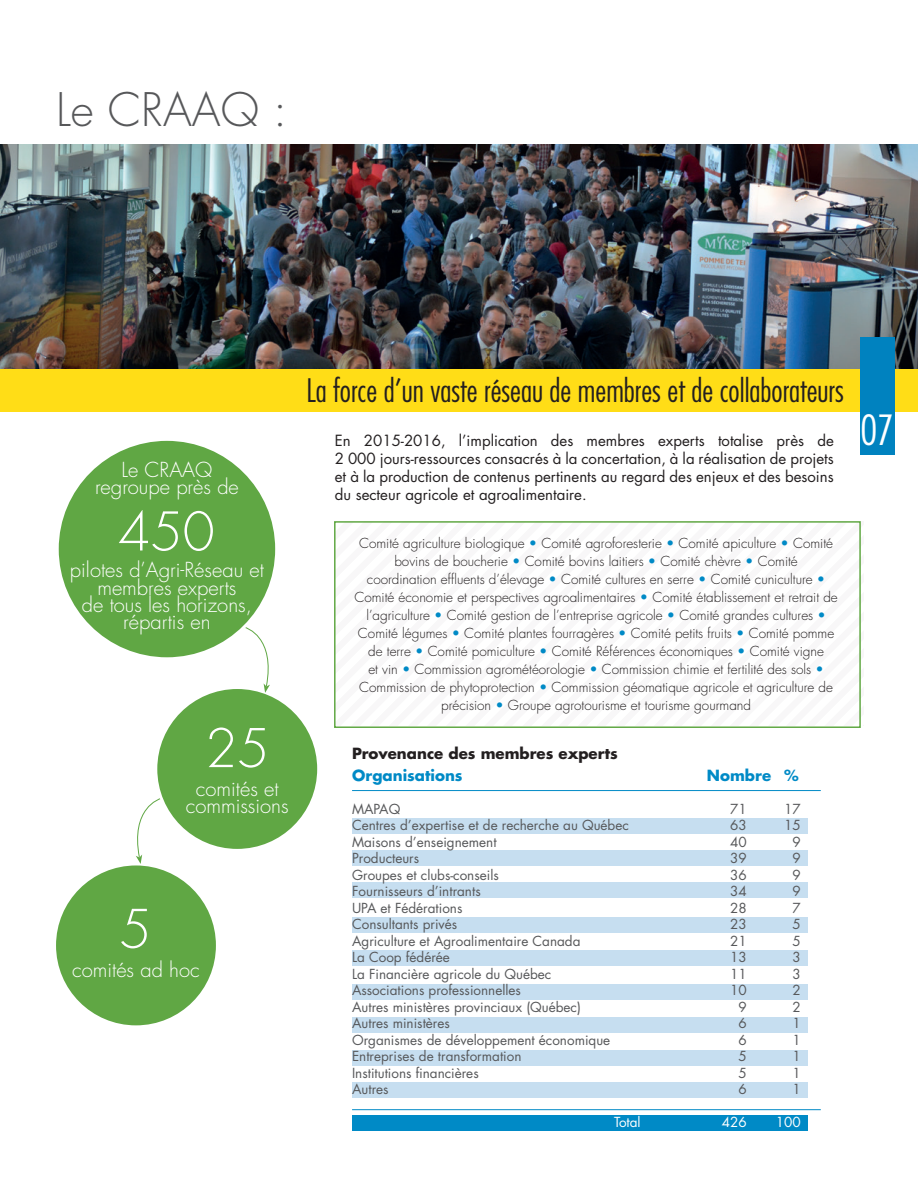
<style>
.page{position:relative;width:918px;height:1188px;background:#fff}
.page>*{position:absolute;margin:0;border:0;box-sizing:border-box;transform-origin:0 0}
.t1{font:300 51.9px "Futura";color:#fff}
.t2{font:300 45px "Futura";color:#57585a}
.t3{font:300 condensed 40.5px "Futura";color:#fff}
.t4{font:300 condensed 31.5px "Futura";color:#231f20}
.t5{font:300 20.1px/17.2px "Futura";color:#fff;text-align:center}
.t6{font:15px/18px "Futura";color:#231f20;text-align:justify}
.t7{font:700 15px "Futura";color:#231f20}
.t8{font:700 15px "Futura";color:#008ac6}
.t9{font:300 13.5px/18px "Futura";color:#231f20;text-align:center}
.t10{font:13.5px "Futura";color:#57585a}
.t11{font:13.5px "Futura";color:#fff}
.s1{color:#008ac6}
</style>
<div class="page">
<img style="left:0;top:145px;width:918px;height:224px">
<div style="left:0;top:369px;width:918px;height:43px;background:#ffdd17"></div>
<div style="left:860px;top:337px;width:34px;height:117px;background:#0082bf"></div>
<div style="left:352px;top:818px;width:456px;height:15px;background:#c6def0"></div>
<div style="left:352px;top:850px;width:456px;height:16px;background:#c6def0"></div>
<div style="left:352px;top:883px;width:456px;height:15px;background:#c6def0"></div>
<div style="left:352px;top:917px;width:456px;height:16px;background:#c6def0"></div>
<div style="left:352px;top:951px;width:456px;height:15px;background:#c6def0"></div>
<div style="left:352px;top:984px;width:456px;height:15px;background:#c6def0"></div>
<div style="left:352px;top:1018px;width:456px;height:15px;background:#c6def0"></div>
<div style="left:352px;top:1050px;width:456px;height:15px;background:#c6def0"></div>
<div style="left:352px;top:1082px;width:456px;height:15px;background:#c6def0"></div>
<div style="left:352px;top:1116px;width:456px;height:15px;background:#008ac6"></div>
<div style="left:59px;top:441px;width:216px;height:216px;background:#60a744;border-radius:50%"></div>
<div style="left:157px;top:689px;width:160px;height:160px;background:#60a744;border-radius:50%"></div>
<div style="left:56px;top:865px;width:160px;height:160px;background:#60a744;border-radius:50%"></div>
<hr style="left:352px;top:790px;width:469px;height:1px;background:#008ac6">
<hr style="left:352px;top:1109px;width:469px;height:1px;background:#008ac6">
<svg style="left:245px;top:627px;width:25px;height:66px"></svg>
<svg style="left:136px;top:798px;width:24px;height:66px"></svg>
<div style="left:334px;top:521px;width:527px;height:207px;border:2px solid #61a844"></div>
<h2 class="t2" style="left:56px;top:81px;width:232px">Le CRAAQ :</h2>
<h3 class="t5" style="left:95px;top:461px;width:145px">Le CRAAQ regroupe près de</h3>
<h1 class="t1" style="left:118px;top:498px;width:98px">450</h1>
<h3 class="t5" style="left:70px;top:562px;width:195px">pilotes d’Agri-Réseau et membres experts<br>de tous les horizons, répartis en</h3>
<h1 class="t1" style="left:205px;top:715px;width:66px">25</h1>
<h3 class="t5" style="left:186px;top:780px;width:104px">comités et commissions</h3>
<h1 class="t1" style="left:119px;top:896px;width:34px">5</h1>
<h3 class="t5" style="left:72px;top:961px;width:129px">comités ad hoc</h3>
<h3 class="t4" style="left:307px;top:371px;width:539px">La force d’un vaste réseau de membres et de collaborateurs</h3>
<p class="t6" style="left:335px;top:431px;width:501px">En 2015-2016, l’implication des membres experts totalise près de 2 000 jours-ressources consacrés à la concertation, à la réalisation de projets et à la production de contenus pertinents au regard des enjeux et des besoins du secteur agricole et agroalimentaire.</p>
<p class="t9" style="left:354px;top:534px;width:485px">Comité agriculture biologique <span class="s1">•</span> Comité agroforesterie <span class="s1">•</span> Comité apiculture <span class="s1">•</span> Comité bovins de boucherie <span class="s1">•</span> Comité bovins laitiers <span class="s1">•</span> Comité chèvre <span class="s1">•</span> Comité<br>coordination effluents d’élevage <span class="s1">•</span> Comité cultures en serre <span class="s1">•</span> Comité cuniculture <span class="s1">• </span>Comité économie et perspectives agroalimentaires <span class="s1">•</span> Comité établissement et retrait de l’agriculture <span class="s1">•</span> Comité gestion de l’entreprise agricole <span class="s1">•</span> Comité grandes cultures <span class="s1">• </span>Comité légumes <span class="s1">•</span> Comité plantes fourragères <span class="s1">•</span> Comité petits fruits <span class="s1">•</span> Comité pomme de terre <span class="s1">•</span> Comité pomiculture <span class="s1">•</span> Comité Références économiques <span class="s1">•</span> Comité vigne<br>et vin <span class="s1">•</span> Commission agrométéorologie <span class="s1">•</span> Commission chimie et fertilité des sols <span class="s1">• </span>Commission de phytoprotection <span class="s1">•</span> Commission géomatique agricole et agriculture de précision <span class="s1">•</span> Groupe agrotourisme et tourisme gourmand</p>
<p class="t7" style="left:352px;top:743px;width:267px">Provenance des membres experts</p>
<p class="t8" style="left:352px;top:765px;width:112px">Organisations</p>
<p class="t8" style="left:707px;top:765px;width:93px">Nombre %</p>
<p class="t10" style="left:352px;top:800px;width:50px">MAPAQ</p>
<p class="t10" style="left:730px;top:800px;width:18px">71</p>
<p class="t10" style="left:784px;top:800px;width:18px">17</p>
<p class="t10" style="left:352px;top:816px;width:278px">Centres d’expertise et de recherche au Québec</p>
<p class="t10" style="left:730px;top:816px;width:18px">63</p>
<p class="t10" style="left:784px;top:816px;width:18px">15</p>
<p class="t10" style="left:352px;top:833px;width:146px">Maisons d’enseignement</p>
<p class="t10" style="left:730px;top:833px;width:18px">40</p>
<p class="t10" style="left:792px;top:833px;width:10px">9</p>
<p class="t10" style="left:352px;top:849px;width:69px">Producteurs</p>
<p class="t10" style="left:730px;top:849px;width:18px">39</p>
<p class="t10" style="left:792px;top:849px;width:10px">9</p>
<p class="t10" style="left:352px;top:866px;width:148px">Groupes et clubs-conseils</p>
<p class="t10" style="left:730px;top:866px;width:18px">36</p>
<p class="t10" style="left:792px;top:866px;width:10px">9</p>
<p class="t10" style="left:352px;top:882px;width:130px">Fournisseurs d’intrants</p>
<p class="t10" style="left:730px;top:882px;width:18px">34</p>
<p class="t10" style="left:792px;top:882px;width:10px">9</p>
<p class="t10" style="left:352px;top:899px;width:112px">UPA et Fédérations</p>
<p class="t10" style="left:730px;top:899px;width:18px">28</p>
<p class="t10" style="left:792px;top:899px;width:10px">7</p>
<p class="t10" style="left:352px;top:915px;width:107px">Consultants privés</p>
<p class="t10" style="left:730px;top:915px;width:18px">23</p>
<p class="t10" style="left:792px;top:915px;width:10px">5</p>
<p class="t10" style="left:352px;top:932px;width:230px">Agriculture et Agroalimentaire Canada</p>
<p class="t10" style="left:730px;top:932px;width:18px">21</p>
<p class="t10" style="left:792px;top:932px;width:10px">5</p>
<p class="t10" style="left:352px;top:948px;width:99px">La Coop fédérée</p>
<p class="t10" style="left:730px;top:948px;width:18px">13</p>
<p class="t10" style="left:792px;top:948px;width:10px">3</p>
<p class="t10" style="left:352px;top:965px;width:201px">La Financière agricole du Québec</p>
<p class="t10" style="left:730px;top:965px;width:18px">11</p>
<p class="t10" style="left:792px;top:965px;width:10px">3</p>
<p class="t10" style="left:352px;top:981px;width:170px">Associations professionnelles</p>
<p class="t10" style="left:730px;top:981px;width:18px">10</p>
<p class="t10" style="left:792px;top:981px;width:10px">2</p>
<p class="t10" style="left:352px;top:998px;width:230px">Autres ministères provinciaux (Québec)</p>
<p class="t10" style="left:738px;top:998px;width:10px">9</p>
<p class="t10" style="left:792px;top:998px;width:10px">2</p>
<p class="t10" style="left:352px;top:1014px;width:99px">Autres ministères</p>
<p class="t10" style="left:738px;top:1014px;width:10px">6</p>
<p class="t10" style="left:792px;top:1014px;width:10px">1</p>
<p class="t10" style="left:352px;top:1031px;width:260px">Organismes de développement économique</p>
<p class="t10" style="left:738px;top:1031px;width:10px">6</p>
<p class="t10" style="left:792px;top:1031px;width:10px">1</p>
<p class="t10" style="left:352px;top:1047px;width:171px">Entreprises de transformation</p>
<p class="t10" style="left:738px;top:1047px;width:10px">5</p>
<p class="t10" style="left:792px;top:1047px;width:10px">1</p>
<p class="t10" style="left:352px;top:1064px;width:128px">Institutions financières</p>
<p class="t10" style="left:738px;top:1064px;width:10px">5</p>
<p class="t10" style="left:792px;top:1064px;width:10px">1</p>
<p class="t10" style="left:352px;top:1080px;width:38px">Autres</p>
<p class="t10" style="left:738px;top:1080px;width:10px">6</p>
<p class="t10" style="left:792px;top:1080px;width:10px">1</p>
<p class="t11" style="left:614px;top:1113px;width:28px">Total</p>
<p class="t11" style="left:722px;top:1113px;width:26px">426</p>
<p class="t11" style="left:776px;top:1113px;width:26px">100</p>
<h3 class="t3" style="left:860px;top:405px;width:35px">07</h3>
</div>
